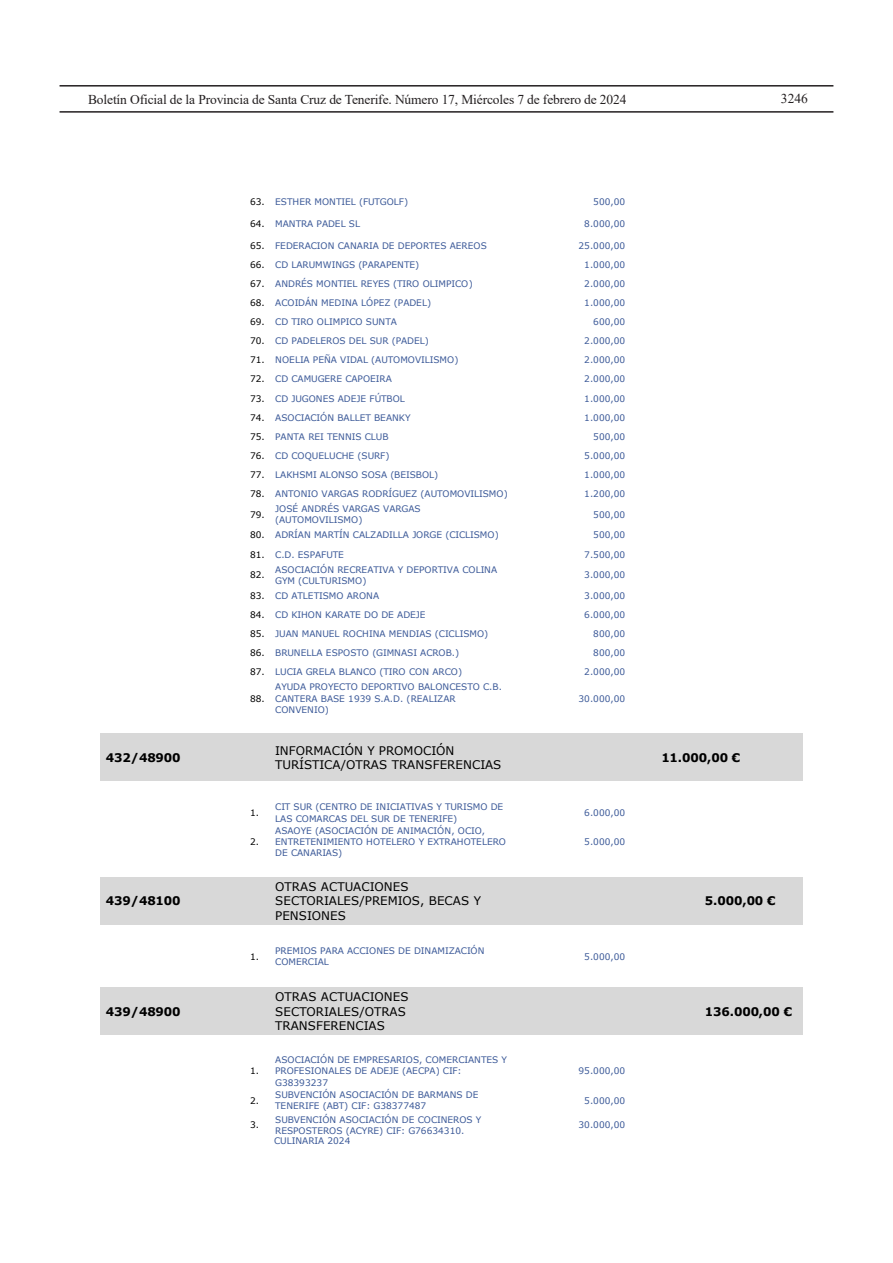
<style>
.page{position:relative;width:893px;height:1263px;background:#fff}
.page>*{position:absolute;margin:0;border:0;box-sizing:border-box;transform-origin:0 0}
.t1{font:13.5px "Times New Roman";letter-spacing:-.01em;color:#231f20}
.t2{font:11.85px/14.4px "Verdana";color:#000}
.t3{font:700 11.85px "Verdana";letter-spacing:-.015em;color:#000}
.t4{font:9px/11.1px "Verdana";letter-spacing:-.005em;color:#3b5998}
.t5{font:9px "Verdana";color:#000}
.s1{color:#000}
</style>
<div class="page">
<hr style="left:60px;top:85px;width:773px;height:2px;background:#231f20">
<hr style="left:60px;top:111px;width:773px;height:2px;background:#231f20">
<div style="left:101px;top:734px;width:144px;height:47px;background:#d8d8d8"></div>
<div style="left:245px;top:734px;width:25px;height:47px;background:#d8d8d8"></div>
<div style="left:270px;top:734px;width:245px;height:47px;background:#d8d8d8"></div>
<div style="left:515px;top:734px;width:141px;height:47px;background:#d8d8d8"></div>
<div style="left:656px;top:734px;width:147px;height:47px;background:#d8d8d8"></div>
<div style="left:101px;top:877px;width:144px;height:47px;background:#d8d8d8"></div>
<div style="left:245px;top:877px;width:25px;height:47px;background:#d8d8d8"></div>
<div style="left:270px;top:877px;width:245px;height:47px;background:#d8d8d8"></div>
<div style="left:515px;top:877px;width:141px;height:47px;background:#d8d8d8"></div>
<div style="left:656px;top:877px;width:147px;height:47px;background:#d8d8d8"></div>
<div style="left:101px;top:987px;width:144px;height:48px;background:#d8d8d8"></div>
<div style="left:245px;top:987px;width:25px;height:48px;background:#d8d8d8"></div>
<div style="left:270px;top:987px;width:245px;height:48px;background:#d8d8d8"></div>
<div style="left:515px;top:987px;width:141px;height:48px;background:#d8d8d8"></div>
<div style="left:656px;top:987px;width:147px;height:48px;background:#d8d8d8"></div>
<h1 class="t1" style="left:88px;top:90px;width:540px">Boletín Oficial de la Provincia de Santa Cruz de Tenerife. Número 17, Miércoles 7 de febrero de 2024</h1>
<h1 class="t1" style="left:781px;top:89px;width:28px">3246</h1>
<p class="t4" style="left:250px;top:196px;width:160px"><span class="s1">63.</span> ESTHER MONTIEL (FUTGOLF)</p>
<p class="t4" style="left:593px;top:196px;width:33px">500,00</p>
<p class="t4" style="left:250px;top:218px;width:112px"><span class="s1">64.</span> MANTRA PADEL SL</p>
<p class="t4" style="left:584px;top:218px;width:42px">8.000,00</p>
<p class="t4" style="left:250px;top:240px;width:238px"><span class="s1">65.</span> FEDERACION CANARIA DE DEPORTES AEREOS</p>
<p class="t4" style="left:578px;top:240px;width:48px">25.000,00</p>
<p class="t4" style="left:250px;top:259px;width:171px"><span class="s1">66.</span> CD LARUMWINGS (PARAPENTE)</p>
<p class="t4" style="left:584px;top:259px;width:42px">1.000,00</p>
<p class="t4" style="left:250px;top:278px;width:224px"><span class="s1">67.</span> ANDRÉS MONTIEL REYES (TIRO OLIMPICO)</p>
<p class="t4" style="left:584px;top:278px;width:42px">2.000,00</p>
<p class="t4" style="left:250px;top:297px;width:183px"><span class="s1">68.</span> ACOIDÁN MEDINA LÓPEZ (PADEL)</p>
<p class="t4" style="left:584px;top:297px;width:42px">1.000,00</p>
<p class="t4" style="left:250px;top:316px;width:148px"><span class="s1">69.</span> CD TIRO OLIMPICO SUNTA</p>
<p class="t4" style="left:593px;top:316px;width:33px">600,00</p>
<p class="t4" style="left:250px;top:335px;width:180px"><span class="s1">70.</span> CD PADELEROS DEL SUR (PADEL)</p>
<p class="t4" style="left:584px;top:335px;width:42px">2.000,00</p>
<p class="t4" style="left:250px;top:354px;width:210px"><span class="s1">71.</span> NOELIA PEÑA VIDAL (AUTOMOVILISMO)</p>
<p class="t4" style="left:584px;top:354px;width:42px">2.000,00</p>
<p class="t4" style="left:250px;top:374px;width:143px"><span class="s1">72.</span> CD CAMUGERE CAPOEIRA</p>
<p class="t4" style="left:584px;top:374px;width:42px">2.000,00</p>
<p class="t4" style="left:250px;top:393px;width:156px"><span class="s1">73.</span> CD JUGONES ADEJE FÚTBOL</p>
<p class="t4" style="left:584px;top:393px;width:42px">1.000,00</p>
<p class="t4" style="left:250px;top:412px;width:162px"><span class="s1">74.</span> ASOCIACIÓN BALLET BEANKY</p>
<p class="t4" style="left:584px;top:412px;width:42px">1.000,00</p>
<p class="t4" style="left:250px;top:431px;width:140px"><span class="s1">75.</span> PANTA REI TENNIS CLUB</p>
<p class="t4" style="left:593px;top:431px;width:33px">500,00</p>
<p class="t4" style="left:250px;top:450px;width:141px"><span class="s1">76.</span> CD COQUELUCHE (SURF)</p>
<p class="t4" style="left:584px;top:450px;width:42px">5.000,00</p>
<p class="t4" style="left:250px;top:469px;width:190px"><span class="s1">77.</span> LAKHSMI ALONSO SOSA (BEISBOL)</p>
<p class="t4" style="left:584px;top:469px;width:42px">1.000,00</p>
<p class="t4" style="left:250px;top:488px;width:259px"><span class="s1">78.</span> ANTONIO VARGAS RODRÍGUEZ (AUTOMOVILISMO)</p>
<p class="t4" style="left:584px;top:488px;width:42px">1.200,00</p>
<p class="t5" style="left:250px;top:508px;width:16px">79.</p>
<p class="t4" style="left:275px;top:503px;width:147px">JOSÉ ANDRÉS VARGAS VARGAS (AUTOMOVILISMO)</p>
<p class="t4" style="left:593px;top:509px;width:33px">500,00</p>
<p class="t4" style="left:250px;top:529px;width:250px"><span class="s1">80.</span> ADRÍAN MARTÍN CALZADILLA JORGE (CICLISMO)</p>
<p class="t4" style="left:593px;top:529px;width:33px">500,00</p>
<p class="t4" style="left:250px;top:549px;width:95px"><span class="s1">81.</span> C.D. ESPAFUTE</p>
<p class="t4" style="left:584px;top:549px;width:42px">7.500,00</p>
<p class="t5" style="left:250px;top:569px;width:16px">82.</p>
<p class="t4" style="left:275px;top:564px;width:224px">ASOCIACIÓN RECREATIVA Y DEPORTIVA COLINA<br>GYM (CULTURISMO)</p>
<p class="t4" style="left:584px;top:569px;width:42px">3.000,00</p>
<p class="t4" style="left:250px;top:590px;width:131px"><span class="s1">83.</span> CD ATLETISMO ARONA</p>
<p class="t4" style="left:584px;top:590px;width:42px">3.000,00</p>
<p class="t4" style="left:250px;top:609px;width:177px"><span class="s1">84.</span> CD KIHON KARATE DO DE ADEJE</p>
<p class="t4" style="left:584px;top:609px;width:42px">6.000,00</p>
<p class="t4" style="left:250px;top:628px;width:240px"><span class="s1">85.</span> JUAN MANUEL ROCHINA MENDIAS (CICLISMO)</p>
<p class="t4" style="left:593px;top:628px;width:33px">800,00</p>
<p class="t4" style="left:250px;top:647px;width:211px"><span class="s1">86.</span> BRUNELLA ESPOSTO (GIMNASI ACROB.)</p>
<p class="t4" style="left:593px;top:647px;width:33px">800,00</p>
<p class="t4" style="left:250px;top:666px;width:214px"><span class="s1">87.</span> LUCIA GRELA BLANCO (TIRO CON ARCO)</p>
<p class="t4" style="left:584px;top:666px;width:42px">2.000,00</p>
<p class="t5" style="left:250px;top:692px;width:16px">88.</p>
<p class="t4" style="left:275px;top:681px;width:228px">AYUDA PROYECTO DEPORTIVO BALONCESTO C.B.<br>CANTERA BASE 1939 S.A.D. (REALIZAR<br>CONVENIO)</p>
<p class="t4" style="left:578px;top:693px;width:48px">30.000,00</p>
<p class="t3" style="left:106px;top:749px;width:76px">432/48900</p>
<p class="t2" style="left:275px;top:743px;width:228px">INFORMACIÓN Y PROMOCIÓN<br>TURÍSTICA/OTRAS TRANSFERENCIAS</p>
<p class="t3" style="left:661px;top:749px;width:81px">11.000,00 €</p>
<p class="t5" style="left:250px;top:807px;width:11px">1.</p>
<p class="t4" style="left:275px;top:801px;width:230px">CIT SUR (CENTRO DE INICIATIVAS Y TURISMO DE<br>LAS COMARCAS DEL SUR DE TENERIFE)</p>
<p class="t4" style="left:584px;top:807px;width:42px">6.000,00</p>
<p class="t5" style="left:250px;top:836px;width:11px">2.</p>
<p class="t4" style="left:275px;top:825px;width:232px">ASAOYE (ASOCIACIÓN DE ANIMACIÓN, OCIO,<br>ENTRETENIMIENTO HOTELERO Y EXTRAHOTELERO<br>DE CANARIAS)</p>
<p class="t4" style="left:584px;top:836px;width:42px">5.000,00</p>
<p class="t3" style="left:106px;top:893px;width:76px">439/48100</p>
<p class="t3" style="left:106px;top:1003px;width:76px">439/48900</p>
<p class="t2" style="left:275px;top:879px;width:207px">OTRAS ACTUACIONES<br>SECTORIALES/PREMIOS, BECAS Y<br>PENSIONES</p>
<p class="t5" style="left:250px;top:950px;width:11px">1.</p>
<p class="t4" style="left:275px;top:945px;width:211px">PREMIOS PARA ACCIONES DE DINAMIZACIÓN<br>COMERCIAL</p>
<p class="t4" style="left:584px;top:951px;width:42px">5.000,00</p>
<p class="t5" style="left:250px;top:1065px;width:11px">1.</p>
<p class="t2" style="left:275px;top:989px;width:135px">OTRAS ACTUACIONES<br>SECTORIALES/OTRAS<br>TRANSFERENCIAS</p>
<p class="t4" style="left:275px;top:1054px;width:233px">ASOCIACIÓN DE EMPRESARIOS, COMERCIANTES Y<br>PROFESIONALES DE ADEJE (AECPA) CIF:<br>G38393237</p>
<p class="t4" style="left:578px;top:1065px;width:48px">95.000,00</p>
<p class="t5" style="left:250px;top:1094px;width:11px">2.</p>
<p class="t4" style="left:275px;top:1089px;width:205px">SUBVENCIÓN ASOCIACIÓN DE BARMANS DE<br>TENERIFE (ABT) CIF: G38377487</p>
<p class="t4" style="left:584px;top:1094px;width:42px">5.000,00</p>
<p class="t5" style="left:250px;top:1119px;width:11px">3.</p>
<p class="t4" style="left:275px;top:1114px;width:208px">SUBVENCIÓN ASOCIACIÓN DE COCINEROS Y<br>RESPOSTEROS (ACYRE) CIF: G76634310.</p>
<p class="t4" style="left:578px;top:1119px;width:48px">30.000,00</p>
<p class="t4" style="left:274px;top:1135px;width:78px">CULINARIA 2024</p>
<p class="t3" style="left:705px;top:893px;width:72px">5.000,00 €</p>
<p class="t3" style="left:705px;top:1003px;width:89px">136.000,00 €</p>
</div>
